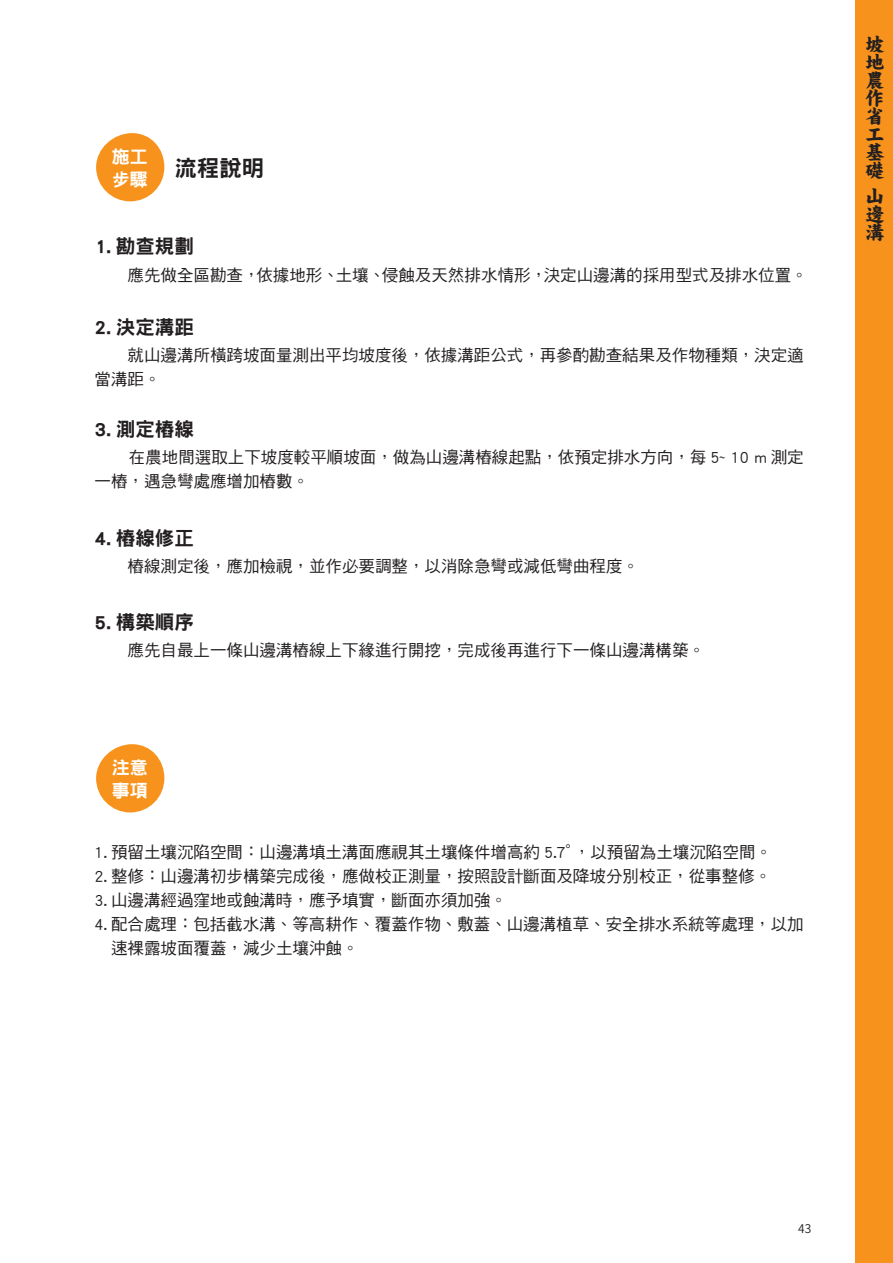
<style>
.page{position:relative;width:893px;height:1263px;background:#fff}
.page>*{position:absolute;margin:0;border:0;box-sizing:border-box;transform-origin:0 0}
.t1{font:22.5px "DF Hei Std W9";color:#231f20}
.t2{font:19.5px "DF Hei Std W9";color:#231f20}
.t3{font:19.5px/18px "DF Kai W14 WIN BF";color:#231f20;text-align:justify}
.t4{font:18px "DF Hei Std W9";color:#fff}
.t5{font:16.5px/24px "DF Hei Std W5";color:#231f20}
.t6{font:600 12px "Noto Sans CJ Ktc";color:#231f20}
</style>
<div class="page">
<div style="left:96px;top:133px;width:68px;height:68px;background:#f7931d;border-radius:34px"></div>
<div style="left:96px;top:744px;width:68px;height:68px;background:#f7931d;border-radius:34px"></div>
<div style="left:855px;top:0;width:38px;height:1263px;background:#f7931d"></div>
<p class="t4" style="left:112px;top:147px;width:37px">施工</p>
<p class="t4" style="left:112px;top:170px;width:37px">步驟</p>
<p class="t1" style="left:174px;top:156px;width:91px">流程說明</p>
<p class="t2" style="left:95px;top:236px;width:101px">1. 勘查規劃</p>
<p class="t5" style="left:128px;top:262px;width:682px">應先做全區勘查，依據地形、土壤、侵蝕及天然排水情形，決定山邊溝的採用型式及排水位置。</p>
<p class="t2" style="left:95px;top:316px;width:101px">2. 決定溝距</p>
<p class="t5" style="left:95px;top:343px;width:711px;text-indent:33px">就山邊溝所橫跨坡面量測出平均坡度後，依據溝距公式，再參酌勘查結果及作物種類，決定適當溝距。</p>
<p class="t2" style="left:95px;top:418px;width:101px">3. 測定樁線</p>
<p class="t5" style="left:95px;top:445px;width:711px;text-indent:34px">在農地間選取上下坡度較平順坡面，做為山邊溝樁線起點，依預定排水方向，每 5~ 10 m 測定一樁，遇急彎處應增加樁數。</p>
<p class="t2" style="left:95px;top:527px;width:101px">4. 樁線修正</p>
<p class="t5" style="left:128px;top:554px;width:513px">樁線測定後，應加檢視，並作必要調整，以消除急彎或減低彎曲程度。</p>
<p class="t2" style="left:95px;top:612px;width:101px">5. 構築順序</p>
<p class="t5" style="left:128px;top:638px;width:579px">應先自最上一條山邊溝樁線上下緣進行開挖，完成後再進行下一條山邊溝構築。</p>
<p class="t4" style="left:112px;top:758px;width:37px">注意</p>
<p class="t4" style="left:112px;top:781px;width:37px">事項</p>
<p class="t5" style="left:95px;top:840px;width:679px">1. 預留土壤沉陷空間：山邊溝填土溝面應視其土壤條件增高約 5.7°，以預留為土壤沉陷空間。</p>
<p class="t5" style="left:95px;top:864px;width:678px">2. 整修：山邊溝初步構築完成後，應做校正測量，按照設計斷面及降坡分別校正，從事整修。</p>
<p class="t5" style="left:95px;top:888px;width:414px">3. 山邊溝經過窪地或蝕溝時，應予填實，斷面亦須加強。</p>
<p class="t5" style="left:95px;top:912px;width:711px">4. 配合處理：包括截水溝、等高耕作、覆蓋作物、敷蓋、山邊溝植草、安全排水系統等處理，以加</p>
<p class="t5" style="left:111px;top:936px;width:249px">速裸露坡面覆蓋，減少土壤沖蝕。</p>
<p class="t3" style="left:865px;top:35px;width:21px">坡地農作省工基礎</p>
<p class="t3" style="left:865px;top:187px;width:20px">山邊溝</p>
<p class="t6" style="left:798px;top:1221px;width:15px">43</p>
</div>
